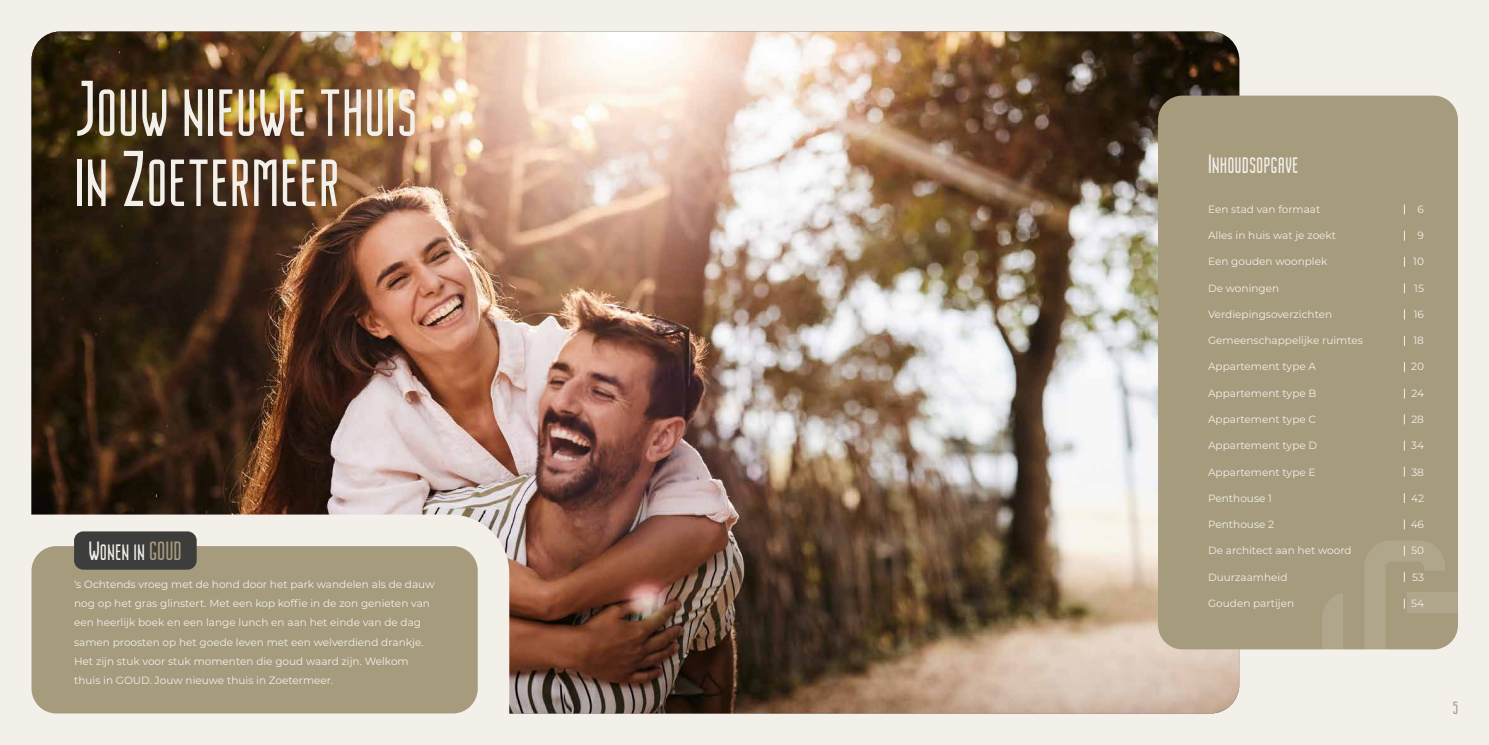
<style>
.page{position:relative;width:1489px;height:745px;background:#fff}
.page>*{position:absolute;margin:0;border:0;box-sizing:border-box;transform-origin:0 0}
.t1{font:78.75px/70px "Nordin";color:#f2f0e9}
.t2{font:26.25px "Nordin";color:#f2f0e9}
.t3{font:17.5px "Nordin";color:#a79b7e}
.t4{font:10.5px/19.2px "Montserrat";color:#f2f0e9}
.s1{color:#a79b7e}
</style>
<div class="page">
<div style="left:0;top:0;width:1488px;height:744px;background:#f2f0e9"></div>
<img style="left:32px;top:32px;width:1207px;height:681px">
<div style="left:1157px;top:95px;width:300px;height:554px;background:#a79b7e;border-radius:24px"></div>
<svg style="left:1321px;top:593px;width:21px;height:124px"></svg>
<svg style="left:3px;top:499px;width:521px;height:245px;background:#d8d2cb"></svg>
<div style="left:32px;top:545px;width:445px;height:168px;background:#a79b7e;border-radius:25px"></div>
<div style="left:74px;top:531px;width:123px;height:38px;background:#3d3d3c;border-radius:9px"></div>
<svg style="left:1364px;top:540px;width:124px;height:204px"></svg>
<h1 class="t1" style="left:74px;top:71px;width:345px">Jouw nieuwe thuis in Zoetermeer</h1>
<h2 class="t2" style="left:88px;top:536px;width:95px">Wonen in <span class="s1">GOUD</span></h2>
<p class="t4" style="left:74px;top:573px;width:362px">‘s Ochtends vroeg met de hond door het park wandelen als de dauw nog op het gras glinstert. Met een kop koffie in de zon genieten van een heerlijk boek en een lange lunch en aan het einde van de dag samen proosten op het goede leven met een welverdiend drankje.<br>Het zijn stuk voor stuk momenten die goud waard zijn. Welkom thuis in GOUD. Jouw nieuwe thuis in Zoetermeer.</p>
<h2 class="t2" style="left:1207px;top:150px;width:92px">Inhoudsopgave</h2>
<p class="t4" style="left:1207px;top:199px;width:114px">Een stad van formaat</p>
<p class="t4" style="left:1417px;top:199px;width:8px">6</p>
<p class="t4" style="left:1207px;top:225px;width:129px">Alles in huis wat je zoekt</p>
<p class="t4" style="left:1417px;top:225px;width:8px">9</p>
<p class="t4" style="left:1207px;top:251px;width:121px">Een gouden woonplek</p>
<p class="t4" style="left:1413px;top:251px;width:12px">10</p>
<p class="t4" style="left:1207px;top:278px;width:73px">De woningen</p>
<p class="t4" style="left:1414px;top:278px;width:11px">15</p>
<p class="t4" style="left:1207px;top:304px;width:126px">Verdiepingsoverzichten</p>
<p class="t4" style="left:1413px;top:304px;width:12px">16</p>
<p class="t4" style="left:1207px;top:330px;width:156px">Gemeenschappelijke ruimtes</p>
<p class="t4" style="left:1413px;top:330px;width:12px">18</p>
<p class="t4" style="left:1207px;top:356px;width:109px">Appartement type A</p>
<p class="t4" style="left:1410px;top:356px;width:14px">20</p>
<p class="t4" style="left:1207px;top:383px;width:110px">Appartement type B</p>
<p class="t4" style="left:1411px;top:383px;width:14px">24</p>
<p class="t4" style="left:1207px;top:409px;width:109px">Appartement type C</p>
<p class="t4" style="left:1411px;top:409px;width:14px">28</p>
<p class="t4" style="left:1207px;top:435px;width:111px">Appartement type D</p>
<p class="t4" style="left:1410px;top:435px;width:14px">34</p>
<p class="t4" style="left:1207px;top:461px;width:109px">Appartement type E</p>
<p class="t4" style="left:1411px;top:461px;width:14px">38</p>
<p class="t4" style="left:1207px;top:488px;width:65px">Penthouse 1</p>
<p class="t4" style="left:1410px;top:488px;width:14px">42</p>
<p class="t4" style="left:1207px;top:514px;width:68px">Penthouse 2</p>
<p class="t4" style="left:1410px;top:514px;width:15px">46</p>
<p class="t4" style="left:1207px;top:540px;width:145px">De architect aan het woord</p>
<p class="t4" style="left:1410px;top:540px;width:14px">50</p>
<p class="t4" style="left:1207px;top:566px;width:81px">Duurzaamheid</p>
<p class="t4" style="left:1411px;top:566px;width:13px">53</p>
<p class="t4" style="left:1207px;top:593px;width:88px">Gouden partijen</p>
<p class="t4" style="left:1410px;top:593px;width:14px">54</p>
<h3 class="t3" style="left:1452px;top:698px;width:7px">5</h3>
</div>
